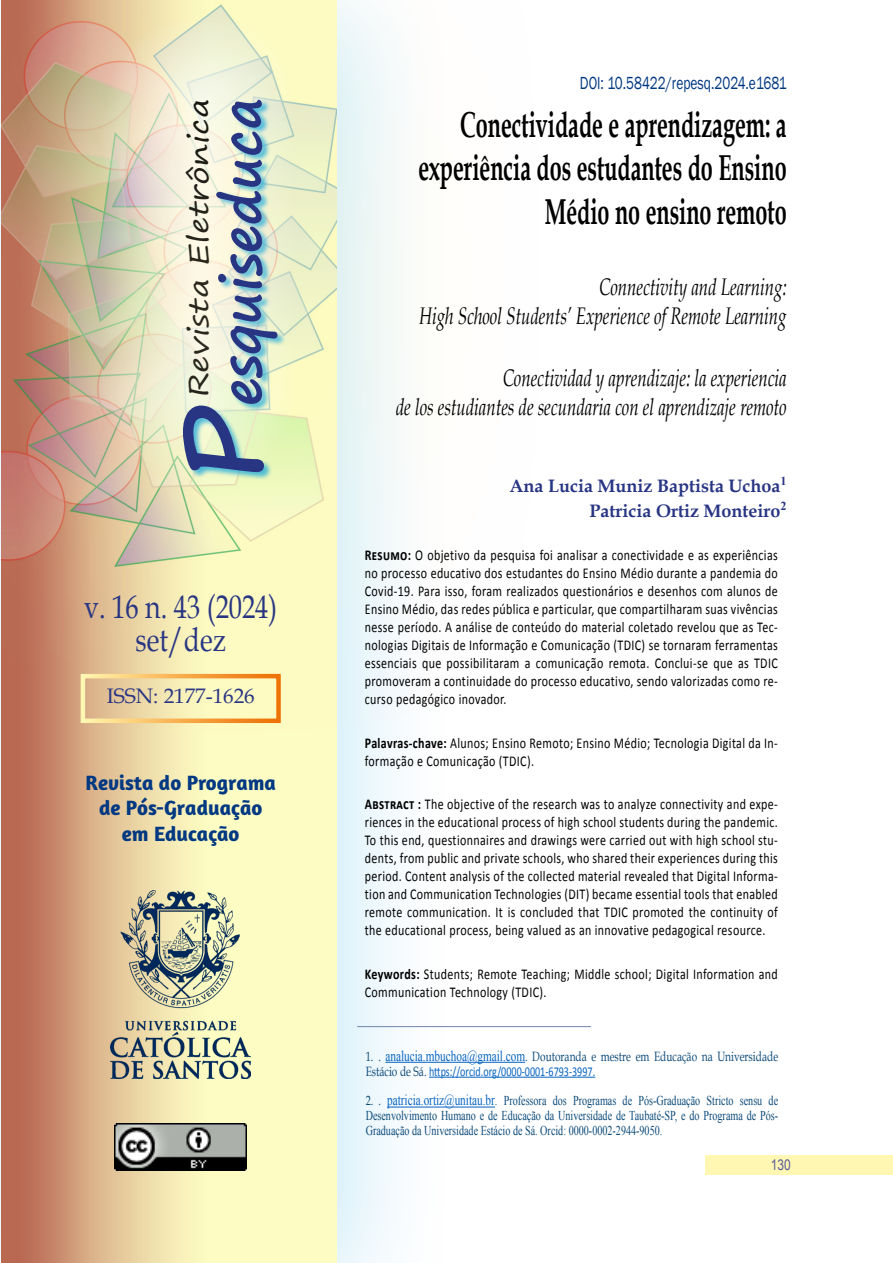
<style>
.page{position:relative;width:893px;height:1263px;background:#fff}
.page>*{position:absolute;margin:0;border:0;box-sizing:border-box;transform-origin:0 0}
.t1{font:700 54px "Segoe Print";color:#283583}
.t2{font:700 36px/43.2px "Book Antiqua";color:#000;text-align:right;scale:.6 1}
.t3{font:33px/33px "Book Antiqua";color:#283583;text-align:center;scale:.8 1}
.t4{font:27px "Segoe Print";color:#000;scale:1.22 1}
.t5{font:italic 24px/28.8px "Book Antiqua";color:#000;text-align:right;scale:.7 1}
.t6{font:700 21px/25.2px "Amaranth";color:#003882;text-align:center}
.t7{font:21px "Book Antiqua";color:#283583}
.t8{font:700 18px/25.2px "Book Antiqua";color:#283583;text-align:right}
.t9{font:18px "Franklin Gothic";color:#003882;scale:.75 1}
.t10{font:15px/18px "Calibri";letter-spacing:.03em;color:#000;text-align:justify;scale:.8 1}
.t11{font:15px "Arial";color:#585a9d;scale:.8 1}
.t12{font:13.5px/15px "Times New Roman";color:#0d4b7a;text-align:justify;scale:.75 1}
.t13{font:13.5px "Book Antiqua";color:#0d4b7a;scale:.75 1}
.t14{font:13.5px "Calibri";color:#0563c1;scale:.75 1}
.s1{font-size:108px}
.s2{font-weight:700}
.s3{font-family:"Times New Roman";font-size:15px;color:#0563c1}
.s4{font-family:"Book Antiqua";color:#0d4b7a}
.s5{font-family:"Book Antiqua"}
.s6{font-size:15px;color:#0563c1}
</style>
<div class="page">
<div style="left:0;top:0;width:460px;height:1263px;background:#009fe3;opacity:.21"></div>
<img style="left:1px;top:734px;width:336px;height:529px">
<img style="left:110px;top:891px;width:141px;height:187px">
<img style="left:115px;top:1124px;width:132px;height:46px">
<img style="left:0;top:0;width:460px;height:734px">
<div style="left:706px;top:1155px;width:187px;height:19px;background:#fff7b2"></div>
<hr style="left:357px;top:1026px;width:234px;height:1px;background:#7185aa">
<hr style="left:385px;top:1062px;width:140px;height:1px;background:#0563c1">
<hr style="left:429px;top:1077px;width:166px;height:1px;background:#0563c1">
<hr style="left:387px;top:1107px;width:108px;height:1px;background:#0563c1">
<h1 class="t1" style="left:192px;top:482px;width:386px;rotate:-90deg"><span class="s1">P</span>esquiseduca</h1>
<h3 class="t4" style="left:174px;top:396px;width:245px;rotate:-90deg">Revista Eletrônica</h3>
<h3 class="t3" style="left:84px;top:590px;width:243px">v. 16 n. 43 (2024) set/dez</h3>
<h3 class="t7" style="left:107px;top:681px;width:150px">ISSN: 2177-1626</h3>
<h3 class="t6" style="left:85px;top:770px;width:192px">Revista do Programa de Pós-Graduação em Educação</h3>
<p class="t9" style="left:580px;top:72px;width:277px">DOI: 10.58422/repesq.2024.e1681</p>
<h2 class="t2" style="left:418px;top:103px;width:615px">Conectividade e aprendizagem: a experiência dos estudantes do Ensino<br>Médio no ensino remoto</h2>
<h3 class="t5" style="left:419px;top:272px;width:526px">Connectivity and Learning:<br>High School Students’ Experience of Remote Learning</h3>
<h3 class="t5" style="left:396px;top:363px;width:560px">Conectividad y aprendizaje: la experiencia<br>de los estudiantes de secundaria con el aprendizaje remoto</h3>
<p class="t8" style="left:510px;top:473px;width:279px">Ana Lucia Muniz Baptista Uchoa<sup>1<br></sup>Patricia Ortiz Monteiro<sup>2</sup></p>
<p class="t10" style="left:365px;top:546px;width:518px"><span class="s2">Resumo:</span> O objetivo da pesquisa foi analisar a conectividade e as experiências no processo educativo dos estudantes do Ensino Médio durante a pandemia do Covid-19. Para isso, foram realizados questionários e desenhos com alunos de Ensino Médio, das redes pública e particular, que compartilharam suas vivências nesse período. A análise de conteúdo do material coletado revelou que as Tec&shy;nologias Digitais de Informação e Comunicação (TDIC) se tornaram ferramentas essenciais que possibilitaram a comunicação remota. Conclui-se que as TDIC promoveram a continuidade do processo educativo, sendo valorizadas como re&shy;curso pedagógico inovador.</p>
<p class="t10" style="left:365px;top:733px;width:518px"><span class="s2">Palavras-chave:</span> Alunos; Ensino Remoto; Ensino Médio; Tecnologia Digital da In&shy;formação e Comunicação (TDIC).</p>
<p class="t10" style="left:365px;top:795px;width:518px"><span class="s2">Abstract :</span> The objective of the research was to analyze connectivity and expe&shy;riences in the educational process of high school students during the pandemic.<br>To this end, questionnaires and drawings were carried out with high school stu&shy;dents, from public and private schools, who shared their experiences during this period. Content analysis of the collected material revealed that Digital Informa&shy;tion and Communication Technologies (DIT) became essential tools that enabled remote communication. It is concluded that TDIC promoted the continuity of the educational process, being valued as an innovative pedagogical resource.</p>
<p class="t10" style="left:365px;top:964px;width:518px"><span class="s2">Keywords:</span> Students; Remote Teaching; Middle school; Digital Information and<br>Communication Technology (TDIC).</p>
<p class="t13" style="left:366px;top:1047px;width:551px">1. . <span class="s3">analucia.mbuchoa@gmail.com</span>. Doutoranda e mestre em Educação na Universidade</p>
<p class="t14" style="left:366px;top:1062px;width:308px"><span class="s4">Estácio de Sá.</span> https://orcid.org/0000-0001-6793-3997.</p>
<p class="t12" style="left:366px;top:1093px;width:551px"><span class="s5">2. .</span> <span class="s6">patricia.ortiz@unitau.br</span>. Professora dos Programas de Pós-Graduação Stricto sensu de Desenvolvimento Humano e de Educação da Universidade de Taubaté-SP, e do Programa de Pós-Graduação da Universidade Estácio de Sá. Orcid: 0000-0002-2944-9050.</p>
<p class="t11" style="left:771px;top:1155px;width:27px">130</p>
</div>
